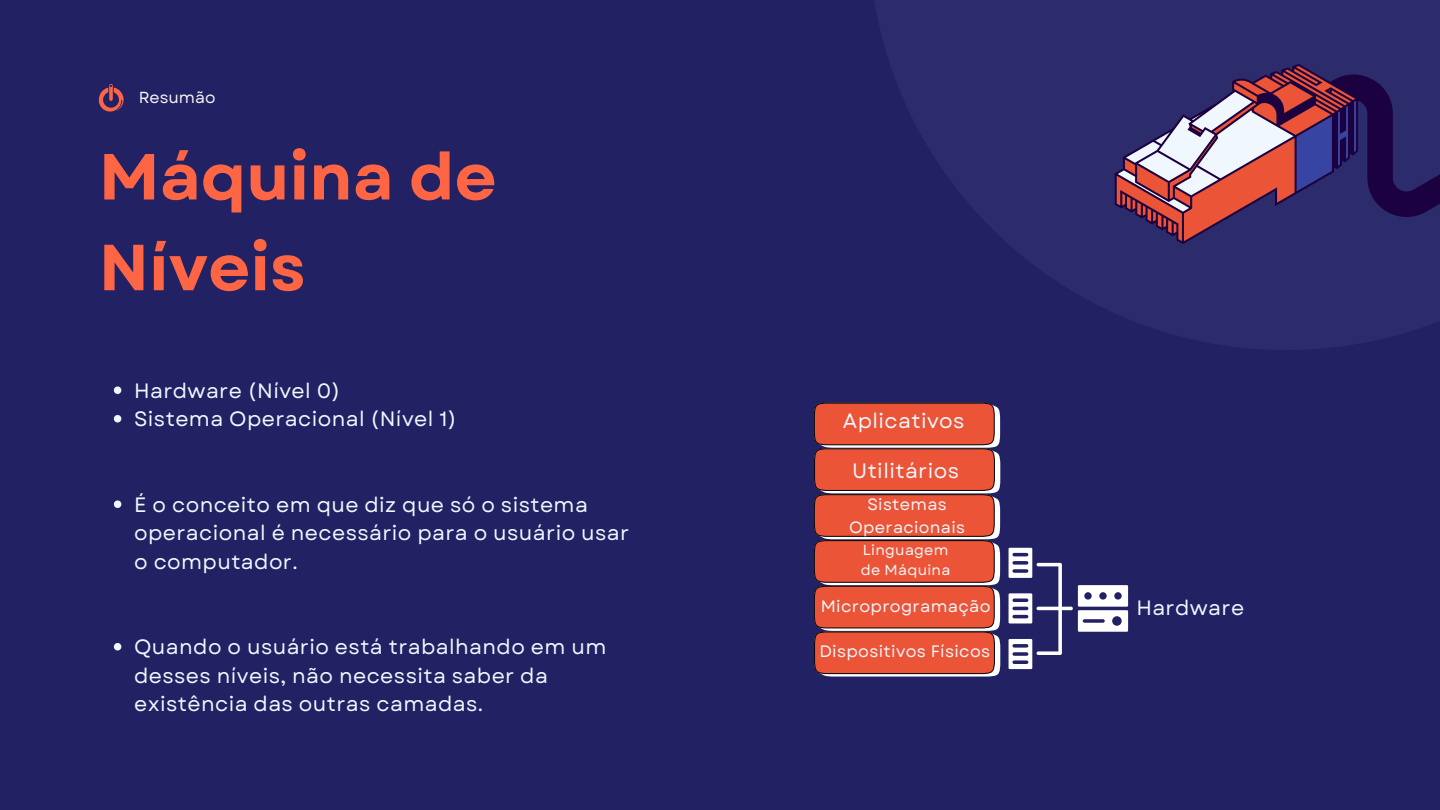
<style>
.page{position:relative;width:1440px;height:810px;background:#212163}
.page>*{position:absolute;margin:0;border:0;box-sizing:border-box;transform-origin:0 0}
.t1{font:700 65px/90.8px "Garet";color:#fe6544}
.t2{font:20.7px/28.5px "Garet";letter-spacing:.02em;color:#f0f7fe}
.t3{font:16.5px "Garet";letter-spacing:.02em;color:#f0f7fe}
.t4{font:16.3px/22.5px "Garet";letter-spacing:.02em;color:#f0f7fe;text-align:center}
.t5{font:16px "Garet";color:#f5f5f5}
.t6{font:14.5px/20.2px "Garet";letter-spacing:.02em;color:#f0f7fe}
</style>
<div class="page">
<div style="left:869px;top:0;width:571px;height:350px;background:#2c2c6c"></div>
<svg style="left:1115px;top:64px;width:325px;height:180px"></svg>
<svg style="left:814px;top:403px;width:186px;height:274px;background:#d95c45"></svg>
<div style="left:814px;top:403px;width:180px;height:42px;background:#eb5436;border-radius:15px"></div>
<div style="left:814px;top:403px;width:180px;height:42px;border:1px solid #000;border-radius:15px"></div>
<svg style="left:1009px;top:548px;width:119px;height:121px"></svg>
<svg style="left:99px;top:84px;width:25px;height:28px"></svg>
<svg style="left:114px;top:386px;width:7px;height:8px"></svg>
<svg style="left:114px;top:415px;width:7px;height:7px"></svg>
<svg style="left:114px;top:500px;width:7px;height:8px"></svg>
<svg style="left:114px;top:643px;width:7px;height:7px"></svg>
<p class="t5" style="left:139px;top:85px;width:78px">Resumão</p>
<p class="t1" style="left:99px;top:132px;width:399px">Máquina de<br>Níveis</p>
<h2 class="t2" style="left:134px;top:376px;width:208px">Hardware (Nível 0)</h2>
<p class="t2" style="left:134px;top:405px;width:324px">Sistema Operacional (Nível 1)</p>
<h2 class="t2" style="left:134px;top:490px;width:497px">É o conceito em que diz que só o sistema operacional é necessário para o usuário usar o computador.</h2>
<p class="t2" style="left:134px;top:633px;width:474px">Quando o usuário está trabalhando em um desses níveis, não necessita saber da existência das outras camadas.</p>
<p class="t2" style="left:843px;top:407px;width:123px">Aplicativos</p>
<h3 class="t2" style="left:852px;top:456px;width:108px">Utilitários</h3>
<h1 class="t4" style="left:849px;top:493px;width:117px">Sistemas<br>Operacionais</h1>
<p class="t6" style="left:861px;top:540px;width:91px">Linguagem de Máquina</p>
<p class="t3" style="left:821px;top:594px;width:171px">Microprogramação</p>
<p class="t3" style="left:819px;top:640px;width:172px">Dispositivos Físicos</p>
<p class="t2" style="left:1136px;top:594px;width:109px">Hardware</p>
</div>
